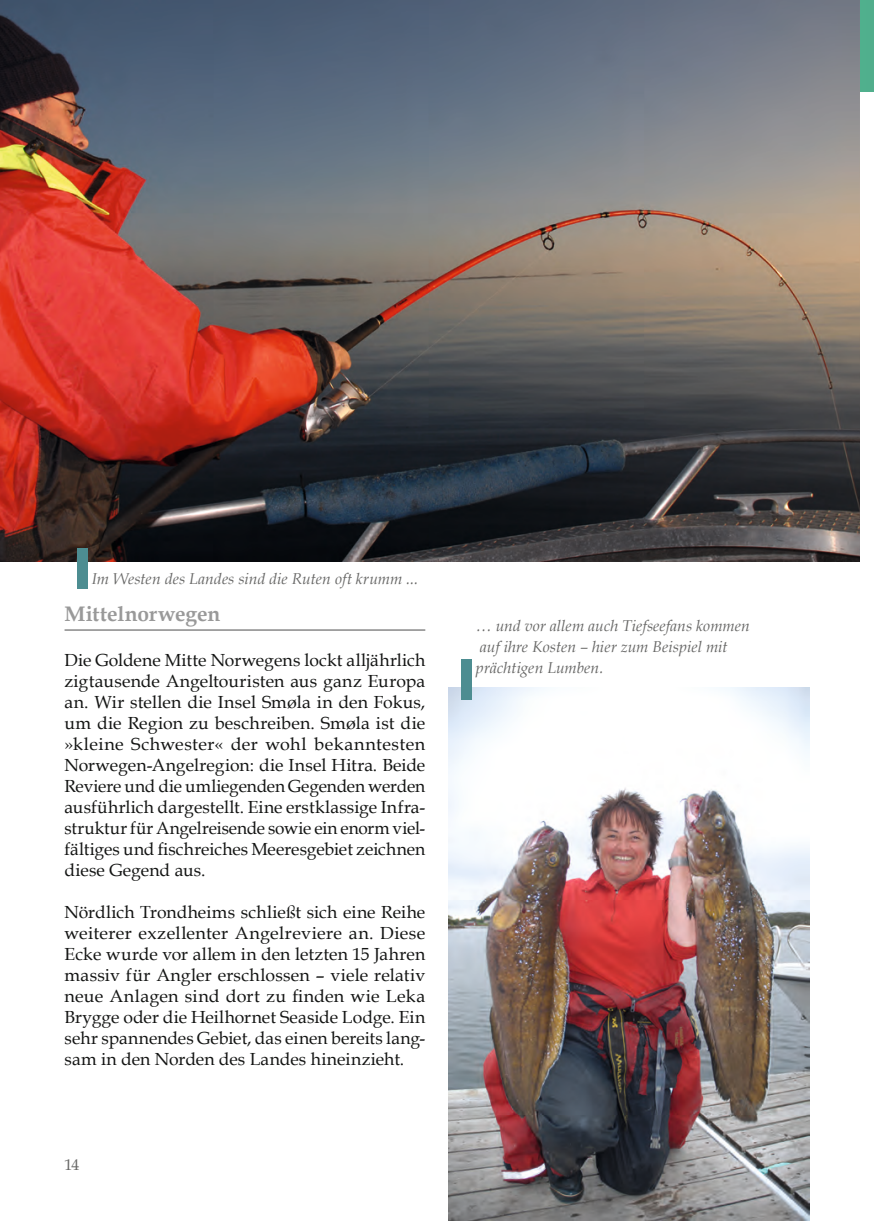
<style>
.page{position:relative;width:874px;height:1221px;background:#fff}
.page>*{position:absolute;margin:0;border:0;box-sizing:border-box;transform-origin:0 0}
.t1{font:700 21px "Book Antiqua";color:#999}
.t2{font:17.5px/21px "Book Antiqua";letter-spacing:.005em;color:#131413;text-align:justify}
.t3{font:italic 15.75px/21px "Book Antiqua";letter-spacing:.005em;color:#686867}
.t4{font:15.75px "Book Antiqua";color:#686867}
</style>
<div class="page">
<svg style="left:858px;top:0;width:15px;height:92px"></svg>
<hr style="left:64px;top:629px;width:361px;height:2px;background:#999">
<img style="left:0;top:0;width:858px;height:561px">
<div style="left:77px;top:548px;width:10px;height:41px;background:#4d8d91"></div>
<img style="left:448px;top:687px;width:361px;height:533px">
<div style="left:461px;top:659px;width:10px;height:40px;background:#4d8d91"></div>
<p class="t3" style="left:92px;top:568px;width:327px">Im Westen des Landes sind die Ruten oft krumm ...</p>
<p class="t1" style="left:64px;top:599px;width:157px">Mittelnorwegen</p>
<p class="t2" style="left:64px;top:649px;width:362px">Die Goldene Mitte Norwegens lockt alljährlich zigtausende Angeltouristen aus ganz Europa an. Wir stellen die Insel Smøla in den Fokus, um die Region zu beschreiben. Smøla ist die »kleine Schwester« der wohl bekanntesten Norwegen-Angelregion: die Insel Hitra. Beide Reviere und die umliegenden Gegenden werden ausführlich dargestellt. Eine erstklassige Infra&shy;struktur für Angelreisende sowie ein enorm viel&shy;fältiges und fischreiches Meeresgebiet zeichnen diese Gegend aus.</p>
<p class="t2" style="left:64px;top:901px;width:362px">Nördlich Trondheims schließt sich eine Reihe weiterer exzellenter Angelreviere an. Diese Ecke wurde vor allem in den letzten 15 Jahren massiv für Angler erschlossen – viele relativ neue Anlagen sind dort zu finden wie Leka Brygge oder die Heilhornet Seaside Lodge. Ein sehr spannendes Gebiet, das einen bereits lang&shy;sam in den Norden des Landes hineinzieht.</p>
<p class="t4" style="left:64px;top:1153px;width:16px">14</p>
<p class="t3" style="left:475px;top:614px;width:275px">… und vor allem auch Tiefseefans kommen auf ihre Kosten – hier zum Beispiel mit prächtigen Lumben.</p>
</div>
